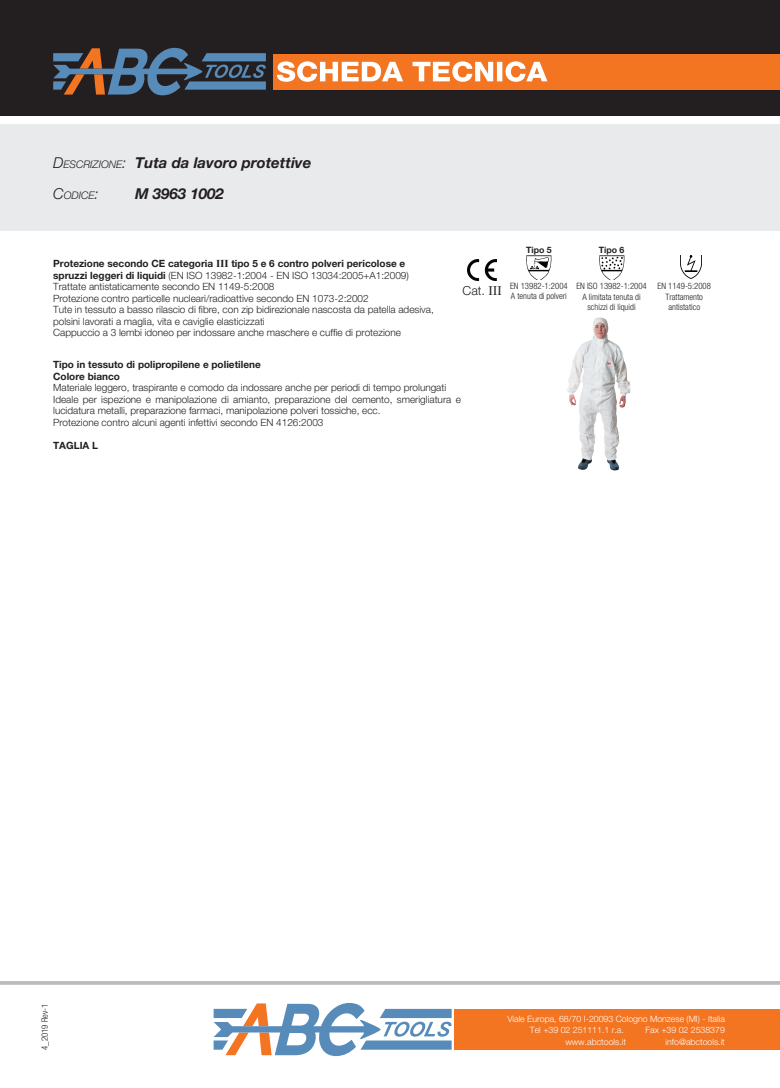
<style>
.page{position:relative;width:780px;height:1088px;background:#fff}
.page>*{position:absolute;margin:0;border:0;box-sizing:border-box;transform-origin:0 0}
.t1{font:italic 700 15px/31.2px "Helvetica Amos";color:#231f20}
.t2{font:300 12.5px "Helvetica Amos";color:#231f20}
.t3{font:italic 300 10.5px "Helvetica Amos";color:#231f20}
.t4{font:300 10px/11.5px "Helvetica Amos";color:#231f20}
.t5{font:700 10px "Helvetica Amos";color:#231f20}
.t6{font:300 8.75px/10.1px "Helvetica Amos Cond";color:#231f20;text-align:center}
.t7{font:300 8.75px/11.2px "Helvetica Amos";color:#fff}
.t8{font:700 8.75px "Helvetica Amos";color:#231f20}
.s1{font-weight:300}
.s2{font-weight:300;font-size:10.5px}
.s3{font-size:15px}
.s4{font-weight:700}
</style>
<div class="page">
<svg style="left:213px;top:1003px;width:238px;height:53px"></svg>
<div style="left:454px;top:1009px;width:326px;height:40px;background:#f37421"></div>
<div style="left:0;top:124px;width:780px;height:106px;background:#e9eaeb"></div>
<hr style="left:0;top:981px;width:780px;height:4px;background:#bcbcbf">
<div style="left:0;top:0;width:780px;height:115px;background:#231f20"></div>
<svg style="left:53px;top:48px;width:213px;height:47px"></svg>
<div style="left:273px;top:54px;width:507px;height:36px;background:#f37421"></div>
<img style="left:467px;top:260px;width:29px;height:21px">
<img style="left:526px;top:255px;width:25px;height:25px">
<img style="left:599px;top:255px;width:25px;height:25px">
<img style="left:680px;top:255px;width:22px;height:23px">
<img style="left:567px;top:318px;width:29px;height:87px">
<svg style="left:277px;top:61px;width:270px;height:21px"></svg>
<p class="t1" style="left:53px;top:147px;width:259px"><span class="s1">D</span><span class="s2">ESCRIZIONE</span><span class="s1">:</span> Tuta da lavoro protettive</p>
<p class="t3" style="left:53px;top:189px;width:47px"><span class="s3">C</span>ODICE<span class="s3">:</span></p>
<p class="t1" style="left:135px;top:178px;width:90px">M 3963 1002</p>
<h1 class="t1" style="left:135px;top:147px;width:100px">X<br>X XXXX XXXX</h1>
<p class="t5" style="left:53px;top:258px;width:161px">Protezione secondo CE categoria</p>
<p class="t5" style="left:231px;top:258px;width:175px">tipo 5 e 6 contro polveri pericolose e</p>
<p class="t4" style="left:53px;top:269px;width:357px"><span class="s4">spruzzi leggeri di liquidi</span> (EN ISO 13982-1:2004 - EN ISO 13034:2005+A1:2009)</p>
<p class="t4" style="left:53px;top:281px;width:223px">Trattate antistaticamente secondo EN 1149-5:2008</p>
<p class="t4" style="left:53px;top:292px;width:317px">Protezione contro particelle nucleari/radioattive secondo EN 1073-2:2002</p>
<p class="t4" style="left:53px;top:304px;width:382px">Tute in tessuto a basso rilascio di fibre, con zip bidirezionale nascosta da patella adesiva,</p>
<p class="t4" style="left:53px;top:315px;width:213px">polsini lavorati a maglia, vita e caviglie elasticizzati</p>
<p class="t4" style="left:53px;top:327px;width:349px">Cappuccio a 3 lembi idoneo per indossare anche maschere e cuffie di protezione</p>
<p class="t8" style="left:526px;top:245px;width:27px">Tipo 5</p>
<p class="t8" style="left:598px;top:245px;width:27px">Tipo 6</p>
<p class="t6" style="left:582px;top:292px;width:60px">A limitata tenuta di</p>
<p class="t6" style="left:587px;top:302px;width:50px">schizzi di liquidi</p>
<p class="t6" style="left:576px;top:281px;width:72px">EN ISO 13982-1:2004</p>
<p class="t6" style="left:657px;top:281px;width:55px">EN 1149-5:2008</p>
<p class="t6" style="left:665px;top:292px;width:39px">Trattamento antistatico</p>
<p class="t2" style="left:462px;top:283px;width:24px">Cat.</p>
<p class="t6" style="left:510px;top:281px;width:59px">EN 13982-1:2004</p>
<p class="t6" style="left:511px;top:291px;width:57px">A tenuta di polveri</p>
<p class="t5" style="left:53px;top:359px;width:209px">Tipo in tessuto di polipropilene e polietilene</p>
<p class="t5" style="left:53px;top:370px;width:68px">Colore bianco</p>
<p class="t4" style="left:53px;top:382px;width:394px">Materiale leggero, traspirante e comodo da indossare anche per periodi di tempo prolungati</p>
<p class="t4" style="left:53px;top:393px;width:409px">Ideale per ispezione e manipolazione di amianto, preparazione del cemento, smerigliatura e lucidatura metalli, preparazione farmaci, manipolazione polveri tossiche, ecc.</p>
<p class="t4" style="left:53px;top:416px;width:272px">Protezione contro alcuni agenti infettivi secondo EN 4126:2003</p>
<p class="t5" style="left:53px;top:439px;width:46px">TAGLIA L</p>
<p class="t6" style="left:40px;top:1050px;width:47px;rotate:-90deg">4_2019 Rev-1</p>
<p class="t7" style="left:530px;top:1013px;width:196px;text-indent:-23px">Viale Europa, 68/70 I-20093 Cologno Monzese (MI) - Italia<br>Tel +39 02 251111.1 r.a.</p>
<p class="t7" style="left:645px;top:1025px;width:81px">Fax +39 02 2538379</p>
<p class="t7" style="left:565px;top:1036px;width:62px">www.abctools.it</p>
<p class="t7" style="left:665px;top:1036px;width:61px">info@abctools.it</p>
</div>
